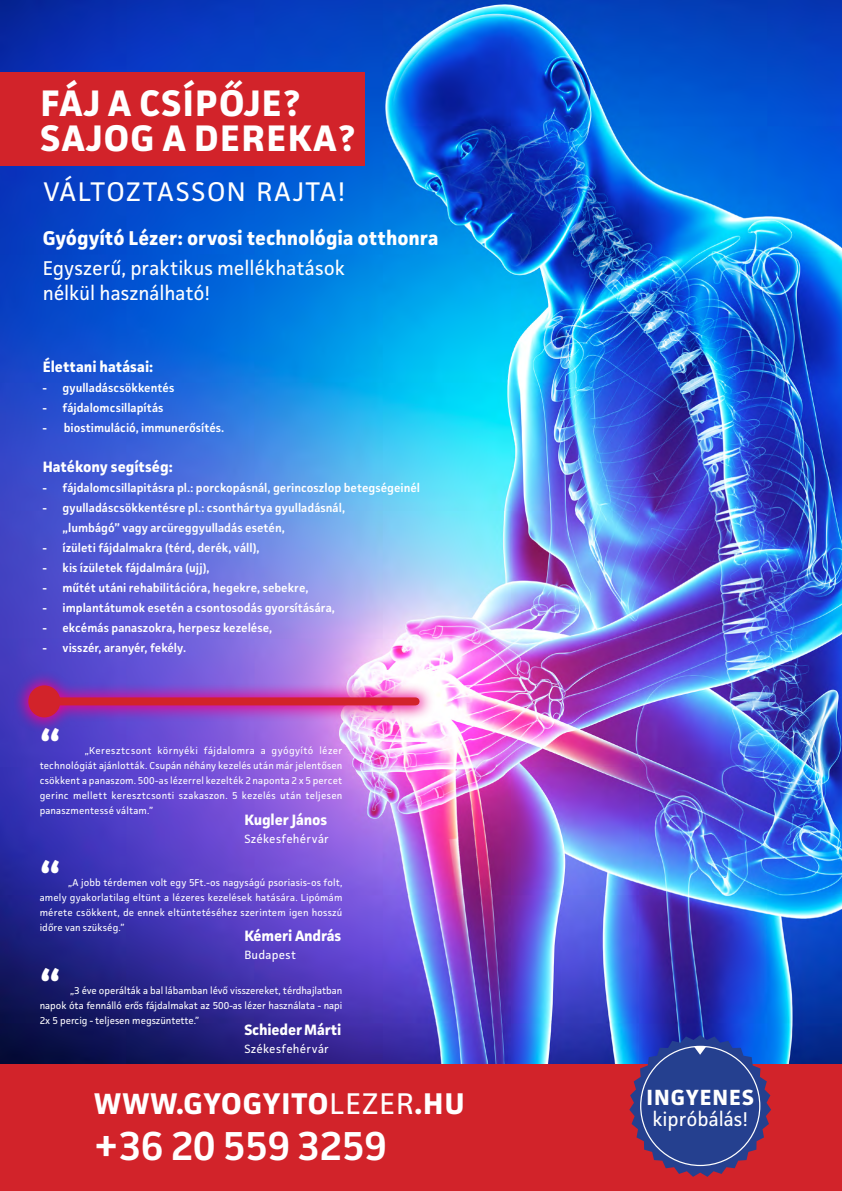
<style>
.page{position:relative;width:842px;height:1191px;background:#fff}
.page>*{position:absolute;margin:0;border:0;box-sizing:border-box;transform-origin:0 0}
.t1{font:600 40.5px "Facit";letter-spacing:-.015em;color:#fff}
.t2{font:700 40px "Facit";color:#fff}
.t3{font:700 37px/35px "Facit";letter-spacing:.04em;color:#fff}
.t4{font:700 30px "Facit";letter-spacing:.035em;color:#fff}
.t5{font:27px "Facit";letter-spacing:.045em;color:#fff}
.t6{font:700 22px "Facit";letter-spacing:.045em;color:#fff}
.t7{font:20px/25px "Facit";color:#fff}
.t8{font:700 20px "Facit";letter-spacing:-.005em;color:#fff}
.t9{font:700 15px "Facit";letter-spacing:-.01em;color:#fff}
.t10{font:600 12px/20px "Facit";color:#fff}
.t11{font:12px "Facit";letter-spacing:.02em;color:#fff}
.t12{font:10px/15px "Facit";letter-spacing:.01em;color:#fff;text-align:justify}
.s1{font-weight:400}
</style>
<div class="page">
<img style="left:0;top:0;width:842px;height:1064px">
<div style="left:0;top:1064px;width:842px;height:127px;background:#d2232a"></div>
<svg style="left:629px;top:1035px;width:142px;height:141px"></svg>
<img style="left:12px;top:669px;width:423px;height:64px">
<div style="left:44px;top:697px;width:372px;height:8px;background:#d2232a"></div>
<div style="left:28px;top:685px;width:32px;height:32px;background:#d2232a;border-radius:50%"></div>
<div style="left:0;top:73px;width:364px;height:93px;background:#d2232a"></div>
<h3 class="t3" style="left:41px;top:85px;width:316px">Fáj a csípője?<br>Sajog a dereka?</h3>
<h3 class="t5" style="left:43px;top:175px;width:131px">Változtass</h3>
<h3 class="t5" style="left:207px;top:175px;width:140px">on rajta!</h3>
<h3 class="t8" style="left:43px;top:226px;width:397px">Gyógyító Lézer: orvosi technológia otthonra</h3>
<h3 class="t7" style="left:43px;top:256px;width:304px">Egyszerű, praktikus mellékhatások nélkül használható!</h3>
<h3 class="t9" style="left:43px;top:358px;width:112px">Élettani hatásai:</h3>
<p class="t10" style="left:43px;top:378px;width:133px">- gyulladáscsökkentés</p>
<p class="t10" style="left:43px;top:398px;width:122px">- fájdalomcsillapítás</p>
<p class="t10" style="left:43px;top:418px;width:183px">- biostimuláció, immunerősítés.</p>
<h3 class="t9" style="left:43px;top:457px;width:132px">Hatékony segítség:</h3>
<p class="t10" style="left:43px;top:478px;width:379px">- fájdalomcsillapitásra pl.: porckopásnál, gerincoszlop betegségeinél</p>
<p class="t10" style="left:63px;top:498px;width:284px;text-indent:-20px">- gyulladáscsökkentésre pl.: csonthártya gyulladásnál, „lumbágó” vagy arcüreggyulladás esetén,</p>
<p class="t10" style="left:43px;top:538px;width:218px">- ízületi fájdalmakra (térd, derék, váll),</p>
<p class="t10" style="left:43px;top:558px;width:168px">- kis ízületek fájdalmára (ujj),</p>
<p class="t10" style="left:43px;top:578px;width:267px">- műtét utáni rehabilitációra, hegekre, sebekre,</p>
<p class="t10" style="left:43px;top:598px;width:294px">- implantátumok esetén a csontosodás gyorsítására,</p>
<p class="t10" style="left:43px;top:618px;width:231px">- ekcémás panaszokra, herpesz kezelése,</p>
<p class="t10" style="left:43px;top:638px;width:145px">- visszér, aranyér, fekély.</p>
<h2 class="t2" style="left:40px;top:720px;width:22px">“</h2>
<p class="t12" style="left:40px;top:742px;width:304px;text-indent:45px">„Keresztcsont környéki fájdalomra a gyógyító lézer technológiát ajánlották. Csupán néhány kezelés után már jelentősen csökkent a panaszom. 500-as lézerrel kezelték 2 naponta 2 x 5 percet gerinc mellett keresztcsonti szakaszon. 5 kezelés után teljesen panaszmentessé váltam.”</p>
<p class="t11" style="left:244px;top:831px;width:86px">Székesfehérvár</p>
<h3 class="t9" style="left:244px;top:810px;width:84px">Kugler János</h3>
<h2 class="t2" style="left:40px;top:852px;width:22px">“</h2>
<p class="t12" style="left:40px;top:874px;width:304px;text-indent:28px">„A jobb térdemen volt egy 5Ft.-os nagyságú psoriasis-os folt, amely gyakorlatilag eltünt a lézeres kezelések hatására. Lipómám mérete csökkent, de ennek eltüntetéséhez szerintem igen hosszú időre van szükség.”</p>
<p class="t11" style="left:244px;top:947px;width:53px">Budapest</p>
<h3 class="t9" style="left:244px;top:926px;width:98px">Kémeri András</h3>
<h2 class="t2" style="left:40px;top:960px;width:22px">“</h2>
<p class="t12" style="left:40px;top:982px;width:304px;text-indent:30px">„3 éve operálták a bal lábamban lévő visszereket, térdhajlatban napok óta fennálló erős fájdalmakat az 500-as lézer használata - napi 2x 5 percig - teljesen megszüntette.”</p>
<p class="t11" style="left:244px;top:1041px;width:86px">Székesfehérvár</p>
<h3 class="t9" style="left:244px;top:1021px;width:98px">Schieder Márti</h3>
<h3 class="t4" style="left:94px;top:1085px;width:372px">www.gyogyito<span class="s1">lezer</span>.hu</h3>
<h1 class="t1" style="left:95px;top:1121px;width:294px">+36 20 559 3259</h1>
<h3 class="t6" style="left:646px;top:1083px;width:109px">ingyenes</h3>
<h3 class="t7" style="left:652px;top:1106px;width:97px">kipróbálás!</h3>
</div>
